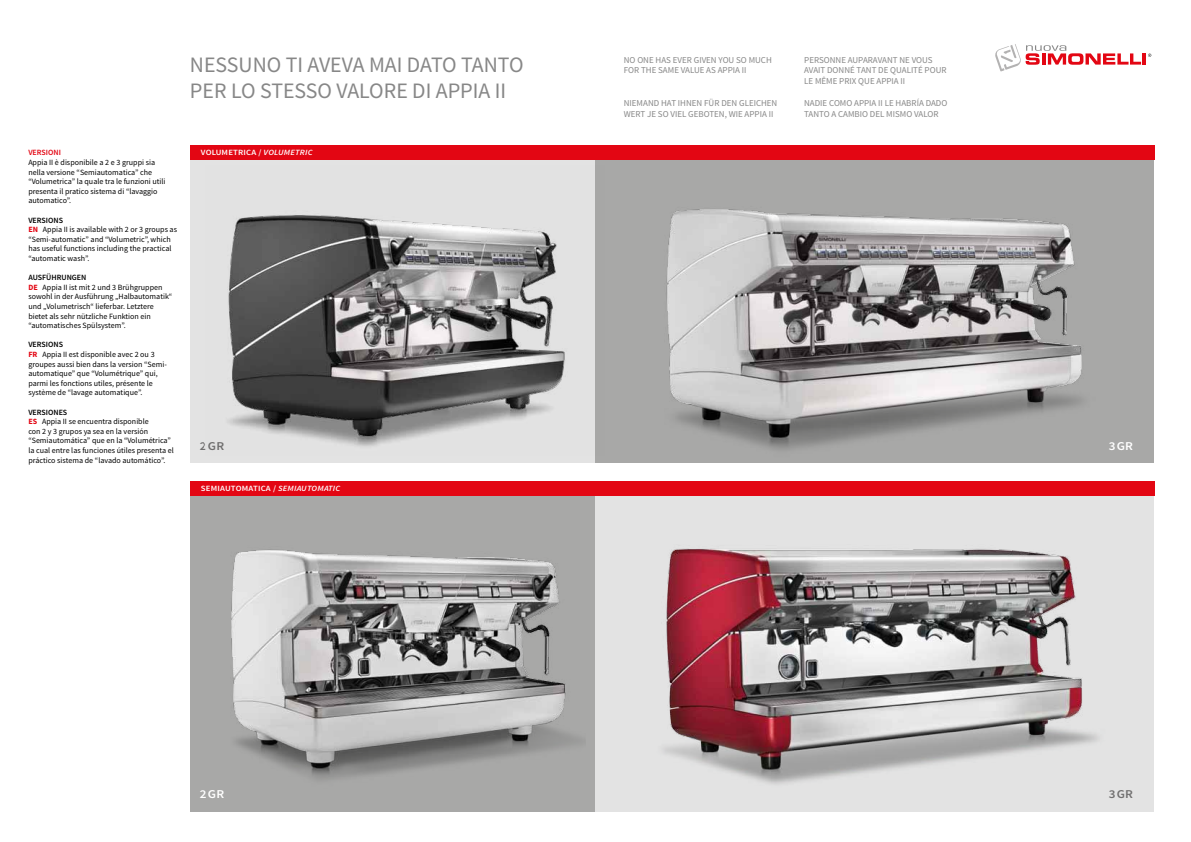
<style>
.page{position:relative;width:1191px;height:842px;background:#fff}
.page>*{position:absolute;margin:0;border:0;box-sizing:border-box;transform-origin:0 0}
.t1{font:22px "Source Sans Pro";color:#878787}
.t2{font:600 12px "Source Sans Pro";color:#706f6f;scale:1.1 1}
.t3{font:600 12px "Source Sans Pro";color:#fff;scale:1.1 1}
.t4{font:9px "Source Sans Pro";color:#878787}
.t5{font:8px/9.6px "Source Sans Pro";color:#000}
.t6{font:italic 600 8px "Source Sans Pro";letter-spacing:.02em;color:#fff;scale:1.1 1}
.t7{font:600 8px "Source Sans Pro";color:#fff;scale:1.1 1}
.t8{font:600 8px "Source Sans Pro";color:#e30613}
.s1{font-style:normal}
.s2{font-weight:600}
.s3{font-weight:700;color:#e30613}
</style>
<div class="page">
<div style="left:190px;top:495px;width:405px;height:317px;background:#a8a8a7"></div>
<div style="left:595px;top:495px;width:559px;height:317px;background:#e3e3e3"></div>
<div style="left:190px;top:145px;width:405px;height:318px;background:#e3e3e3"></div>
<div style="left:595px;top:145px;width:559px;height:318px;background:#a8a8a7"></div>
<div style="left:190px;top:481px;width:964px;height:15px;background:#e30613"></div>
<div style="left:190px;top:145px;width:964px;height:14px;background:#e30613"></div>
<img style="left:231px;top:549px;width:351px;height:231px">
<hr style="left:1142px;top:53px;width:4px;height:12px;background:#e30613">
<svg style="left:995px;top:44px;width:146px;height:27px"></svg>
<img style="left:228px;top:215px;width:337px;height:232px">
<img style="left:663px;top:548px;width:435px;height:236px">
<img style="left:666px;top:209px;width:416px;height:241px">
<h1 class="t1" style="left:190px;top:51px;width:27px">Nessun</h1>
<h1 class="t1" style="left:267px;top:51px;width:54px">o ti aveva</h1>
<h1 class="t1" style="left:369px;top:51px;width:11px">mai</h1>
<h1 class="t1" style="left:407px;top:51px;width:68px">dato tant</h1>
<h1 class="t1" style="left:509px;top:51px;width:16px">o</h1>
<h1 class="t1" style="left:190px;top:77px;width:83px">pe r lo stess</h1>
<h1 class="t1" style="left:317px;top:77px;width:142px">o valore di Appia</h1>
<h1 class="t1" style="left:495px;top:77px;width:13px">II</h1>
<p class="t8" style="left:28px;top:148px;width:34px">VERSION I</p>
<p class="t7" style="left:201px;top:148px;width:11px">VOLUMETR</p>
<p class="t6" style="left:244px;top:148px;width:64px"><span class="s1">ICA /</span> VOLUMETRIC</p>
<p class="t5" style="left:28px;top:158px;width:139px">Appia II è disponibile a 2 e 3 gruppi sia nella versione “Semiautomatica” che “Volumetrica” la quale tra le funzioni utili presenta il pratico sistema di “lavaggio automatico”.</p>
<p class="t5" style="left:28px;top:215px;width:150px"><span class="s2">VERSIONS<br></span><span class="s3">EN</span> Appia II is available with 2 or 3 groups as “Semi-automatic” and “Volumetric”, which has useful functions including the practical “automatic wash”.</p>
<p class="t5" style="left:28px;top:273px;width:145px"><span class="s2">AUSFÜHRUNGEN<br></span><span class="s3">DE</span> Appia II ist mit 2 und 3 Brühgruppen sowohl in der Ausführung „Halbautomatik“ und „Volumetrisch“ lieferbar. Letztere bietet als sehr nützliche Funktion ein “automatisches Spülsystem”.</p>
<p class="t5" style="left:28px;top:340px;width:140px"><span class="s2">VERSIONS<br></span><span class="s3">FR</span> Appia II est disponible avec 2 ou 3 groupes aussi bien dans la version “Semi&shy;automatique” que “Volumétrique” qui, parmi les fonctions utiles, présente le système de “lavage automatique”.</p>
<p class="t5" style="left:28px;top:407px;width:147px"><span class="s2">VERSIONES<br></span><span class="s3">ES</span> Appia II se encuentra disponible<br>con 2 y 3 grupos ya sea en la versión “Semiautomática” que en la “Volumétrica” la cual entre las funciones útiles presenta el práctico sistema de “lavado automático”.</p>
<h2 class="t2" style="left:200px;top:439px;width:16px">2GR</h2>
<p class="t7" style="left:201px;top:484px;width:6px">SEM</p>
<p class="t7" style="left:217px;top:484px;width:13px">IAUTOM</p>
<p class="t6" style="left:248px;top:484px;width:85px"><span class="s1">ATICA /</span> SEMIAUTOMATIC</p>
<p class="t4" style="left:624px;top:54px;width:38px">No one has</p>
<p class="t4" style="left:673px;top:54px;width:27px">eve r given</p>
<p class="t4" style="left:718px;top:54px;width:53px">you so much</p>
<p class="t4" style="left:624px;top:65px;width:24px">for the</p>
<p class="t4" style="left:658px;top:65px;width:7px">same</p>
<p class="t4" style="left:681px;top:65px;width:6px">value</p>
<p class="t4" style="left:706px;top:65px;width:22px">as Appia</p>
<p class="t4" style="left:742px;top:65px;width:6px">II</p>
<p class="t4" style="left:624px;top:97px;width:12px">Nieman</p>
<p class="t4" style="left:654px;top:97px;width:13px">d hat</p>
<p class="t4" style="left:678px;top:97px;width:9px">Ihnen</p>
<p class="t4" style="left:704px;top:97px;width:40px">für den glei</p>
<p class="t4" style="left:756px;top:97px;width:12px">chen</p>
<p class="t4" style="left:624px;top:108px;width:52px">Wert je so viel</p>
<p class="t4" style="left:688px;top:108px;width:46px">geboten, wie</p>
<p class="t4" style="left:744px;top:108px;width:11px">Appia</p>
<p class="t4" style="left:768px;top:108px;width:6px">II</p>
<p class="t4" style="left:804px;top:54px;width:32px">Personne</p>
<p class="t4" style="left:848px;top:54px;width:7px">aupa</p>
<p class="t4" style="left:868px;top:54px;width:11px">ravant</p>
<p class="t4" style="left:899px;top:54px;width:29px">ne vous</p>
<p class="t4" style="left:804px;top:65px;width:6px">avait</p>
<p class="t4" style="left:827px;top:65px;width:18px">donné</p>
<p class="t4" style="left:856px;top:65px;width:6px">tant</p>
<p class="t4" style="left:878px;top:65px;width:24px">de qualité</p>
<p class="t4" style="left:924px;top:65px;width:24px">pour</p>
<p class="t4" style="left:804px;top:76px;width:83px">le même prix que Appia</p>
<p class="t4" style="left:900px;top:76px;width:6px">II</p>
<p class="t4" style="left:804px;top:97px;width:60px">Nadie com o Appia</p>
<p class="t4" style="left:878px;top:97px;width:71px">II le habría dado</p>
<p class="t4" style="left:804px;top:108px;width:6px">tant</p>
<p class="t4" style="left:824px;top:108px;width:25px">o a cambi</p>
<p class="t4" style="left:862px;top:108px;width:30px">o del mism</p>
<p class="t4" style="left:906px;top:108px;width:34px">o valor</p>
<h2 class="t3" style="left:200px;top:786px;width:16px">2GR</h2>
<h2 class="t3" style="left:1108px;top:439px;width:16px">3GR</h2>
<h2 class="t2" style="left:1108px;top:786px;width:16px">3GR</h2>
</div>
